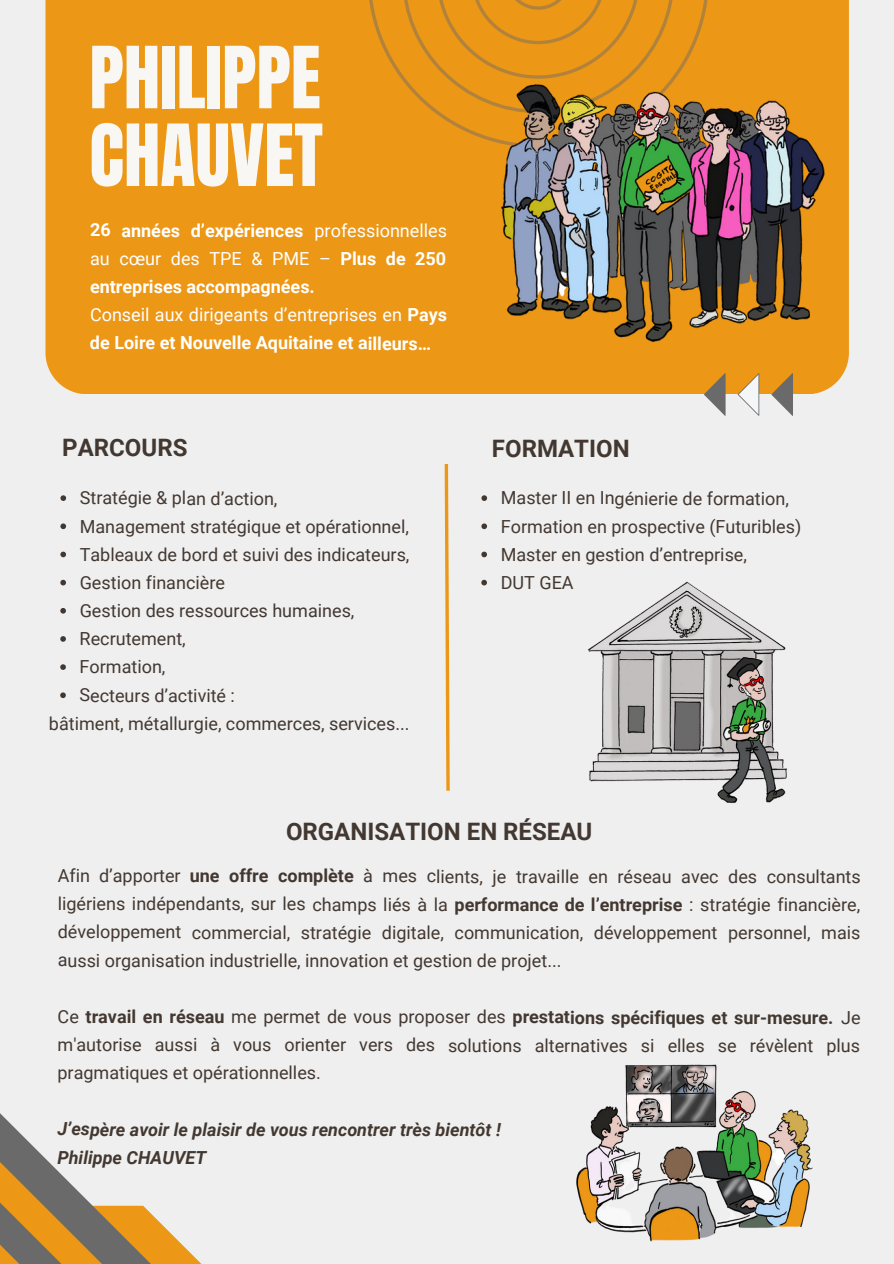
<style>
.page{position:relative;width:894px;height:1264px;background:#fff}
.page>*{position:absolute;margin:0;border:0;box-sizing:border-box;transform-origin:0 0}
.t1{font:72.75px/77.7px "Anton";color:#f8f7f4}
.t2{font:700 24px "Roboto";color:#433831}
.t3{font:18px/28px "Roboto";color:#433831;text-align:justify}
.t4{font:700 18px/28.2px "Roboto";color:#fff;text-align:justify}
.t5{font:italic 700 18px "Roboto";color:#433831}
.s1{font-weight:400}
.s2{font-weight:700}
</style>
<div class="page">
<div style="left:0;top:0;width:893px;height:1263px;background:#efefef"></div>
<svg style="left:0;top:1113px;width:201px;height:150px"></svg>
<div style="left:45px;top:0;width:803px;height:394px;background:#ec9715"></div>
<svg style="left:367px;top:0;width:341px;height:148px;background:#e69518"></svg>
<svg style="left:444px;top:464px;width:6px;height:327px"></svg>
<svg style="left:703px;top:373px;width:89px;height:43px"></svg>
<svg style="left:60px;top:495px;width:6px;height:6px"></svg>
<svg style="left:60px;top:523px;width:6px;height:6px"></svg>
<svg style="left:60px;top:551px;width:6px;height:6px"></svg>
<svg style="left:60px;top:580px;width:6px;height:5px"></svg>
<svg style="left:60px;top:608px;width:6px;height:5px"></svg>
<svg style="left:60px;top:636px;width:6px;height:5px"></svg>
<svg style="left:60px;top:664px;width:6px;height:6px"></svg>
<svg style="left:60px;top:692px;width:6px;height:6px"></svg>
<img style="left:486px;top:70px;width:348px;height:279px">
<svg style="left:481px;top:495px;width:6px;height:6px"></svg>
<svg style="left:481px;top:523px;width:6px;height:6px"></svg>
<svg style="left:481px;top:551px;width:6px;height:6px"></svg>
<svg style="left:481px;top:580px;width:6px;height:5px"></svg>
<img style="left:588px;top:581px;width:199px;height:223px">
<img style="left:576px;top:1064px;width:237px;height:178px">
<p class="t1" style="left:89px;top:40px;width:235px">PHILIPPE<br>CHAUVET</p>
<p class="t4" style="left:90px;top:216px;width:358px">26 années d’expériences <span class="s1">professionnelles au cœur des TPE &amp; PME –</span> Plus de 250 entreprises accompagnées.</p>
<p class="t4" style="left:90px;top:301px;width:358px"><span class="s1">Conseil aux dirigeants d’entreprises en</span> Pays de Loire et Nouvelle Aquitaine et ailleurs…</p>
<p class="t2" style="left:62px;top:434px;width:127px">PARCOURS</p>
<p class="t3" style="left:80px;top:484px;width:199px">Stratégie &amp; plan d’action,</p>
<p class="t3" style="left:80px;top:512px;width:330px">Management stratégique et opérationnel,</p>
<p class="t3" style="left:80px;top:540px;width:331px">Tableaux de bord et suivi des indicateurs,</p>
<p class="t3" style="left:80px;top:568px;width:147px">Gestion financière</p>
<p class="t3" style="left:80px;top:597px;width:276px">Gestion des ressources humaines,</p>
<p class="t3" style="left:80px;top:625px;width:108px">Recrutement,</p>
<p class="t3" style="left:80px;top:653px;width:87px">Formation,</p>
<p class="t3" style="left:80px;top:681px;width:157px">Secteurs d’activité :</p>
<p class="t3" style="left:49px;top:709px;width:362px">bâtiment, métallurgie, commerces, services...</p>
<p class="t2" style="left:492px;top:435px;width:139px">FORMATION</p>
<p class="t3" style="left:500px;top:484px;width:289px">Master II en Ingénierie de formation,</p>
<p class="t3" style="left:500px;top:512px;width:302px">Formation en prospective (Futuribles)</p>
<p class="t3" style="left:500px;top:540px;width:248px">Master en gestion d’entreprise,</p>
<p class="t3" style="left:500px;top:568px;width:74px">DUT GEA</p>
<p class="t2" style="left:286px;top:817px;width:308px">ORGANISATION EN RÉSEAU</p>
<p class="t3" style="left:58px;top:862px;width:804px">Afin d’apporter <span class="s2">une offre complète</span> à mes clients, je travaille en réseau avec des consultants ligériens indépendants, sur les champs liés à la <span class="s2">performance de l’entreprise</span> : stratégie financière, développement commercial, stratégie digitale, communication, développement personnel, mais aussi organisation industrielle, innovation et gestion de projet...</p>
<p class="t3" style="left:57px;top:1003px;width:804px">Ce <span class="s2">travail en réseau</span> me permet de vous proposer des <span class="s2">prestations spécifiques et sur-mesure.</span> Je m'autorise aussi à vous orienter vers des solutions alternatives si elles se révèlent plus pragmatiques et opérationnelles.</p>
<p class="t5" style="left:57px;top:1119px;width:445px">J’espère avoir le plaisir de vous rencontrer très bientôt !</p>
<p class="t5" style="left:57px;top:1146px;width:150px">Philippe CHAUVET</p>
</div>
